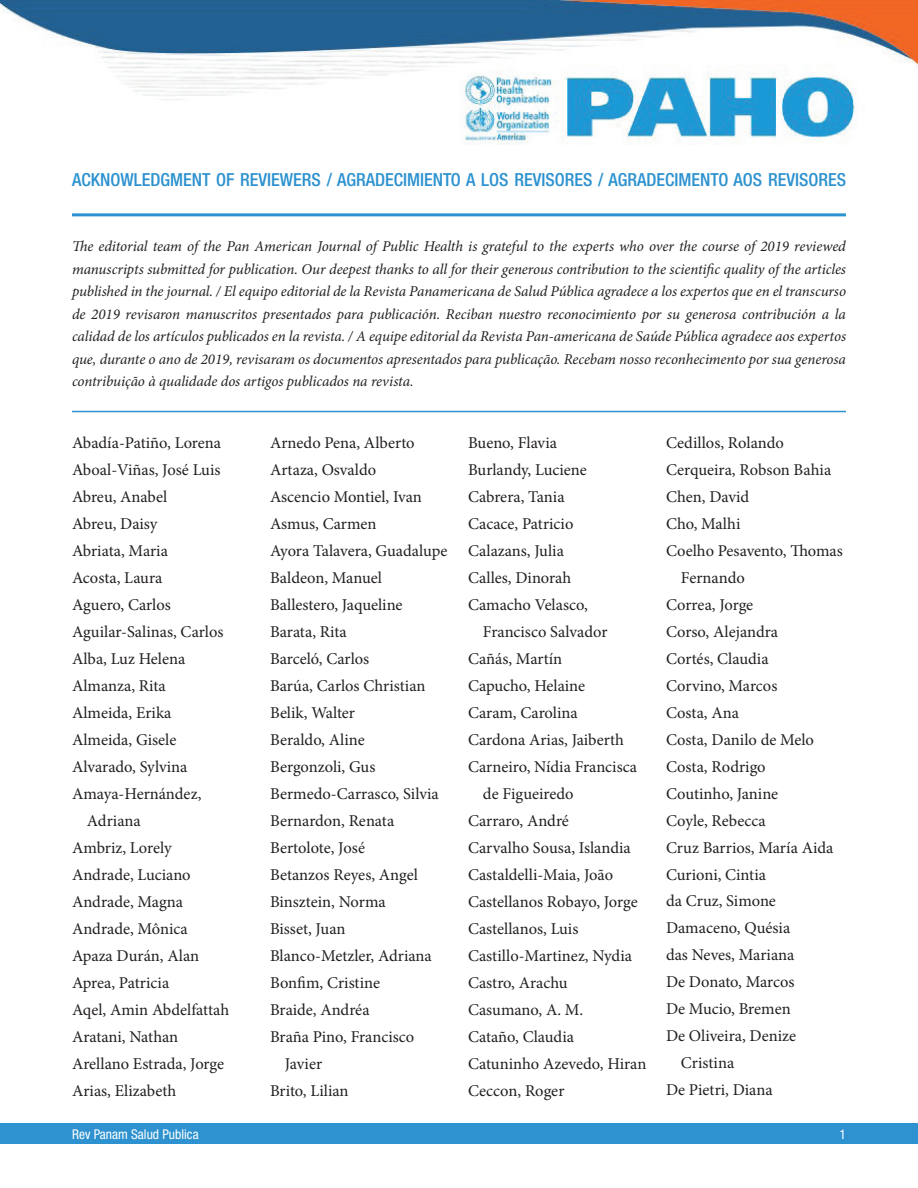
<style>
.page{position:relative;width:918px;height:1188px;background:#fff}
.page>*{position:absolute;margin:0;border:0;box-sizing:border-box;transform-origin:0 0}
.t1{font:500 condensed 18px "Helvetica Neue LT Std";color:#2d92cf}
.t2{font:16.5px "Minion Pro";color:#231f20}
.t3{font:italic 15px/22.5px "Minion Pro";letter-spacing:-.005em;color:#231f20;text-align:justify}
.t4{font:condensed 13.5px "Helvetica Neue LT Std";color:#fff}
</style>
<div class="page">
<div style="left:0;top:1123px;width:918px;height:21px;background:#2d92cf"></div>
<img style="left:0;top:0;width:918px;height:145px">
<hr style="left:72px;top:213px;width:774px;height:3px;background:#2d92cf">
<hr style="left:72px;top:411px;width:774px;height:1px;background:#2d92cf">
<p class="t1" style="left:72px;top:169px;width:776px">ACKNOWLEDGMENT OF REVIEWERS / AGRADECIMIENTO A LOS REVISORES / AGRADECIMENTO AOS REVISORES</p>
<p class="t3" style="left:72px;top:235px;width:776px">The editorial team of the Pan American Journal of Public Health is grateful to the experts who over the course of 2019 reviewed manuscripts submitted for publication. Our deepest thanks to all for their generous contribution to the scientific quality of the articles published in the journal. / El equipo editorial de la Revista Panamericana de Salud Pública agradece a los expertos que en el transcurso de 2019 revisaron manuscritos presentados para publicación. Reciban nuestro reconocimiento por su generosa contribución a la calidad de los artículos publicados en la revista. / A equipe editorial da Revista Pan-americana de Saúde Pública agradece aos expertos que, durante o ano de 2019, revisaram os documentos apresentados para publicação. Recebam nosso reconhecimento por sua generosa contribuição à qualidade dos artigos publicados na revista.</p>
<p class="t2" style="left:72px;top:432px;width:151px">Abadía-Patiño, Lorena</p>
<p class="t2" style="left:72px;top:459px;width:150px">Aboal-Viñas, José Luis</p>
<p class="t2" style="left:72px;top:486px;width:97px">Abreu, Anabel</p>
<p class="t2" style="left:72px;top:513px;width:87px">Abreu, Daisy</p>
<p class="t2" style="left:72px;top:540px;width:98px">Abriata, Maria</p>
<p class="t2" style="left:72px;top:567px;width:92px">Acosta, Laura</p>
<p class="t2" style="left:72px;top:594px;width:100px">Aguero, Carlos</p>
<p class="t2" style="left:72px;top:621px;width:153px">Aguilar-Salinas, Carlos</p>
<p class="t2" style="left:72px;top:648px;width:115px">Alba, Luz Helena</p>
<p class="t2" style="left:72px;top:675px;width:95px">Almanza, Rita</p>
<p class="t2" style="left:72px;top:702px;width:101px">Almeida, Erika</p>
<p class="t2" style="left:72px;top:729px;width:106px">Almeida, Gisele</p>
<p class="t2" style="left:72px;top:756px;width:117px">Alvarado, Sylvina</p>
<p class="t2" style="left:72px;top:783px;width:131px">Amaya-Hernández,</p>
<p class="t2" style="left:87px;top:810px;width:55px">Adriana</p>
<p class="t2" style="left:72px;top:837px;width:101px">Ambriz, Lorely</p>
<p class="t2" style="left:72px;top:864px;width:120px">Andrade, Luciano</p>
<p class="t2" style="left:72px;top:891px;width:113px">Andrade, Magna</p>
<p class="t2" style="left:72px;top:918px;width:117px">Andrade, Mônica</p>
<p class="t2" style="left:72px;top:945px;width:129px">Apaza Durán, Alan</p>
<p class="t2" style="left:72px;top:972px;width:99px">Aprea, Patricia</p>
<p class="t2" style="left:72px;top:999px;width:159px">Aqel, Amin Abdelfattah</p>
<p class="t2" style="left:72px;top:1026px;width:108px">Aratani, Nathan</p>
<p class="t2" style="left:72px;top:1053px;width:154px">Arellano Estrada, Jorge</p>
<p class="t2" style="left:72px;top:1080px;width:106px">Arias, Elizabeth</p>
<p class="t2" style="left:270px;top:432px;width:146px">Arnedo Pena, Alberto</p>
<p class="t2" style="left:270px;top:459px;width:108px">Artaza, Osvaldo</p>
<p class="t2" style="left:270px;top:486px;width:153px">Ascencio Montiel, Ivan</p>
<p class="t2" style="left:270px;top:513px;width:108px">Asmus, Carmen</p>
<p class="t2" style="left:270px;top:540px;width:179px">Ayora Talavera, Guadalupe</p>
<p class="t2" style="left:270px;top:567px;width:114px">Baldeon, Manuel</p>
<p class="t2" style="left:270px;top:594px;width:134px">Ballestero, Jaqueline</p>
<p class="t2" style="left:270px;top:621px;width:78px">Barata, Rita</p>
<p class="t2" style="left:270px;top:648px;width:101px">Barceló, Carlos</p>
<p class="t2" style="left:270px;top:675px;width:157px">Barúa, Carlos Christian</p>
<p class="t2" style="left:270px;top:702px;width:87px">Belik, Walter</p>
<p class="t2" style="left:270px;top:729px;width:96px">Beraldo, Aline</p>
<p class="t2" style="left:270px;top:756px;width:107px">Bergonzoli, Gus</p>
<p class="t2" style="left:270px;top:783px;width:170px">Bermedo-Carrasco, Silvia</p>
<p class="t2" style="left:270px;top:809px;width:126px">Bernardon, Renata</p>
<p class="t2" style="left:270px;top:836px;width:97px">Bertolote, José</p>
<p class="t2" style="left:270px;top:863px;width:149px">Betanzos Reyes, Angel</p>
<p class="t2" style="left:270px;top:890px;width:117px">Binsztein, Norma</p>
<p class="t2" style="left:270px;top:917px;width:77px">Bisset, Juan</p>
<p class="t2" style="left:270px;top:944px;width:163px">Blanco-Metzler, Adriana</p>
<p class="t2" style="left:270px;top:971px;width:112px">Bonfim, Cristine</p>
<p class="t2" style="left:270px;top:998px;width:101px">Braide, Andréa</p>
<p class="t2" style="left:270px;top:1025px;width:146px">Braña Pino, Francisco</p>
<p class="t2" style="left:285px;top:1052px;width:39px">Javier</p>
<p class="t2" style="left:270px;top:1079px;width:80px">Brito, Lilian</p>
<p class="t2" style="left:468px;top:431px;width:91px">Bueno, Flavia</p>
<p class="t2" style="left:468px;top:458px;width:120px">Burlandy, Luciene</p>
<p class="t2" style="left:468px;top:485px;width:98px">Cabrera, Tania</p>
<p class="t2" style="left:468px;top:512px;width:107px">Cacace, Patricio</p>
<p class="t2" style="left:468px;top:539px;width:98px">Calazans, Julia</p>
<p class="t2" style="left:468px;top:566px;width:105px">Calles, Dinorah</p>
<p class="t2" style="left:468px;top:593px;width:121px">Camacho Velasco,</p>
<p class="t2" style="left:483px;top:620px;width:126px">Francisco Salvador</p>
<p class="t2" style="left:468px;top:647px;width:96px">Cañás, Martín</p>
<p class="t2" style="left:468px;top:674px;width:119px">Capucho, Helaine</p>
<p class="t2" style="left:468px;top:701px;width:111px">Caram, Carolina</p>
<p class="t2" style="left:468px;top:728px;width:158px">Cardona Arias, Jaiberth</p>
<p class="t2" style="left:468px;top:755px;width:171px">Carneiro, Nídia Francisca</p>
<p class="t2" style="left:483px;top:782px;width:92px">de Figueiredo</p>
<p class="t2" style="left:468px;top:809px;width:102px">Carraro, André</p>
<p class="t2" style="left:468px;top:836px;width:164px">Carvalho Sousa, Islandia</p>
<p class="t2" style="left:468px;top:863px;width:147px">Castaldelli-Maia, João</p>
<p class="t2" style="left:468px;top:890px;width:171px">Castellanos Robayo, Jorge</p>
<p class="t2" style="left:468px;top:917px;width:112px">Castellanos, Luis</p>
<p class="t2" style="left:468px;top:944px;width:166px">Castillo-Martinez, Nydia</p>
<p class="t2" style="left:468px;top:971px;width:101px">Castro, Arachu</p>
<p class="t2" style="left:468px;top:998px;width:117px">Casumano, A. M.</p>
<p class="t2" style="left:468px;top:1025px;width:108px">Cataño, Claudia</p>
<p class="t2" style="left:468px;top:1052px;width:180px">Catuninho Azevedo, Hiran</p>
<p class="t2" style="left:468px;top:1079px;width:98px">Ceccon, Roger</p>
<p class="t2" style="left:666px;top:431px;width:119px">Cedillos, Rolando</p>
<p class="t2" style="left:666px;top:458px;width:167px">Cerqueira, Robson Bahia</p>
<p class="t2" style="left:666px;top:485px;width:85px">Chen, David</p>
<p class="t2" style="left:666px;top:512px;width:76px">Cho, Malhi</p>
<p class="t2" style="left:666px;top:539px;width:178px">Coelho Pesavento, Thomas</p>
<p class="t2" style="left:681px;top:566px;width:65px">Fernando</p>
<p class="t2" style="left:666px;top:593px;width:89px">Correa, Jorge</p>
<p class="t2" style="left:666px;top:620px;width:114px">Corso, Alejandra</p>
<p class="t2" style="left:666px;top:647px;width:104px">Cortés, Claudia</p>
<p class="t2" style="left:666px;top:674px;width:113px">Corvino, Marcos</p>
<p class="t2" style="left:666px;top:701px;width:75px">Costa, Ana</p>
<p class="t2" style="left:666px;top:728px;width:149px">Costa, Danilo de Melo</p>
<p class="t2" style="left:666px;top:755px;width:101px">Costa, Rodrigo</p>
<p class="t2" style="left:666px;top:782px;width:114px">Coutinho, Janine</p>
<p class="t2" style="left:666px;top:809px;width:101px">Coyle, Rebecca</p>
<p class="t2" style="left:666px;top:836px;width:169px">Cruz Barrios, María Aida</p>
<p class="t2" style="left:666px;top:863px;width:102px">Curioni, Cintia</p>
<p class="t2" style="left:666px;top:890px;width:111px">da Cruz, Simone</p>
<p class="t2" style="left:666px;top:917px;width:126px">Damaceno, Quésia</p>
<p class="t2" style="left:666px;top:944px;width:130px">das Neves, Mariana</p>
<p class="t2" style="left:666px;top:971px;width:130px">De Donato, Marcos</p>
<p class="t2" style="left:666px;top:998px;width:126px">De Mucio, Bremen</p>
<p class="t2" style="left:666px;top:1025px;width:132px">De Oliveira, Denize</p>
<p class="t2" style="left:681px;top:1052px;width:55px">Cristina</p>
<p class="t2" style="left:666px;top:1079px;width:108px">De Pietri, Diana</p>
<p class="t4" style="left:72px;top:1126px;width:128px">Rev Panam Salud Publica</p>
<p class="t4" style="left:840px;top:1126px;width:8px">1</p>
</div>
